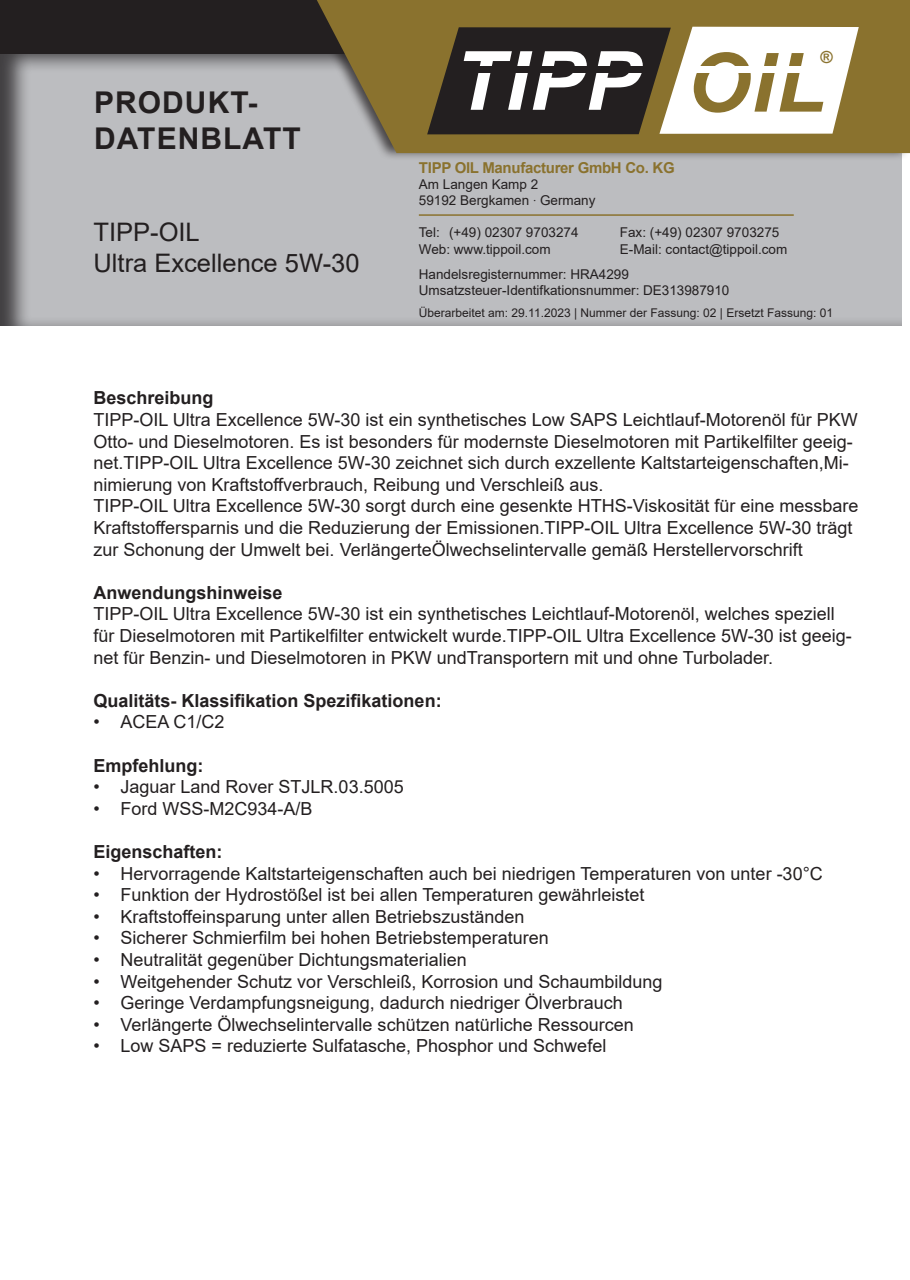
<style>
.page{position:relative;width:910px;height:1280px;background:#fff}
.page>*{position:absolute;margin:0;border:0;box-sizing:border-box;transform-origin:0 0}
.t1{font:italic 700 81.75px "Arial";letter-spacing:.015em;color:#fff}
.t2{font:700 30px/36px "Arial";letter-spacing:.035em;color:#231f20}
.t3{font:25.5px "Arial";color:#231f20}
.t4{font:18px/21.6px "Arial";color:#231f20}
.t5{font:700 18px "Arial";color:#231f20}
.t6{font:700 16.65px "Arial";color:#8a722e}
.t7{font:700 15px "Arial";letter-spacing:-.02em;color:#8a722e}
.t8{font:13.5px/16.4px "Arial";color:#231f20}
.t9{font:12px "Arial";color:#231f20}
.s1{color:#8a722e}
.s2{font-family:"Helvetica Neue LT Std";font-weight:100;font-stretch:condensed}
</style>
<div class="page">
<div style="left:0;top:51px;width:910px;height:277px;background:#231f20;opacity:.75"></div>
<div style="left:0;top:0;width:910px;height:53px;background:#231f20"></div>
<div style="left:300px;top:0;width:610px;height:161px;background:#231f20;opacity:.75"></div>
<svg style="left:317px;top:0;width:593px;height:153px;background:#8b773c"></svg>
<svg style="left:427px;top:27px;width:432px;height:107px"></svg>
<div style="left:454px;top:51px;width:183px;height:77px;background:#231f20"></div>
<div style="left:477px;top:66px;width:171px;height:7px;background:#231f20"></div>
<div style="left:694px;top:66px;width:109px;height:6px;background:#fff"></div>
<hr style="left:419px;top:214px;width:375px;height:2px;background:#8a722e">
<h2 class="t2" style="left:94px;top:85px;width:208px">PRODUKT-<br>DATENBLATT</h2>
<p class="t3" style="left:94px;top:215px;width:108px">TIPP-OIL</p>
<p class="t3" style="left:94px;top:245px;width:267px">Ultra Excellence 5W-30</p>
<h1 class="t1" style="left:454px;top:27px;width:373px">TIPP <span class="s1">OIL</span></h1>
<p class="t6" style="left:820px;top:47px;width:14px">®</p>
<p class="t7" style="left:419px;top:157px;width:257px">TIPP OIL Manufacturer GmbH Co. KG</p>
<p class="t8" style="left:419px;top:176px;width:178px">Am Langen Kamp 2<br>59192 Bergkamen <span class="s2">·</span> Germany</p>
<p class="t8" style="left:419px;top:224px;width:161px">Tel: (+49) 02307 9703274</p>
<p class="t8" style="left:620px;top:224px;width:161px">Fax: (+49) 02307 9703275</p>
<p class="t8" style="left:419px;top:240px;width:133px">Web: www.tippoil.com</p>
<p class="t8" style="left:419px;top:236px;width:370px;line-height:25.2px;text-indent:201px">E-Mail: contact@tippoil.com<br>Handelsregisternummer: HRA4299</p>
<p class="t8" style="left:419px;top:282px;width:312px">Umsatzsteuer-Identifkationsnummer: DE313987910</p>
<p class="t9" style="left:419px;top:305px;width:416px">Überarbeitet am: 29.11.2023 | Nummer der Fassung: 02 | Ersetzt Fassung: 01</p>
<p class="t5" style="left:94px;top:385px;width:122px">Beschreibung</p>
<p class="t4" style="left:94px;top:409px;width:766px">TIPP-OIL Ultra Excellence 5W-30 ist ein synthetisches Low SAPS Leichtlauf-Motorenöl für PKW Otto- und Dieselmotoren. Es ist besonders für modernste Dieselmotoren mit Partikelfilter geeig&shy;net.TIPP-OIL Ultra Excellence 5W-30 zeichnet sich durch exzellente Kaltstarteigenschaften,Mi&shy;nimierung von Kraftstoffverbrauch, Reibung und Verschleiß aus.</p>
<p class="t4" style="left:94px;top:495px;width:766px">TIPP-OIL Ultra Excellence 5W-30 sorgt durch eine gesenkte HTHS-Viskosität für eine messbare<br>Kraftstoffersparnis und die Reduzierung der Emissionen.TIPP-OIL Ultra Excellence 5W-30 trägt zur Schonung der Umwelt bei. VerlängerteÖlwechselintervalle gemäß Herstellervorschrift</p>
<p class="t5" style="left:94px;top:580px;width:191px">Anwendungshinweise</p>
<p class="t4" style="left:94px;top:603px;width:760px">TIPP-OIL Ultra Excellence 5W-30 ist ein synthetisches Leichtlauf-Motorenöl, welches speziell für Dieselmotoren mit Partikelfilter entwickelt wurde.TIPP-OIL Ultra Excellence 5W-30 ist geeig&shy;net für Benzin- und Dieselmotoren in PKW undTransportern mit und ohne Turbolader.</p>
<p class="t5" style="left:94px;top:688px;width:350px">Qualitäts- Klassifikation Spezifikationen:</p>
<p class="t4" style="left:94px;top:711px;width:133px">• ACEA C1/C2</p>
<p class="t5" style="left:94px;top:752px;width:111px">Empfehlung:</p>
<p class="t4" style="left:94px;top:776px;width:312px">• Jaguar Land Rover STJLR.03.5005</p>
<p class="t4" style="left:94px;top:797px;width:221px">• Ford WSS-M2C934-A/B</p>
<p class="t5" style="left:94px;top:839px;width:131px">Eigenschaften:</p>
<p class="t4" style="left:94px;top:862px;width:731px">• Hervorragende Kaltstarteigenschaften auch bei niedrigen Temperaturen von unter -30°C</p>
<p class="t4" style="left:94px;top:884px;width:552px">• Funktion der Hydrostößel ist bei allen Temperaturen gewährleistet</p>
<p class="t4" style="left:94px;top:905px;width:432px">• Kraftstoffeinsparung unter allen Betriebszuständen</p>
<p class="t4" style="left:94px;top:927px;width:457px">• Sicherer Schmierfilm bei hohen Betriebstemperaturen</p>
<p class="t4" style="left:94px;top:949px;width:375px">• Neutralität gegenüber Dichtungsmaterialien</p>
<p class="t4" style="left:94px;top:970px;width:570px">• Weitgehender Schutz vor Verschleiß, Korrosion und Schaumbildung</p>
<p class="t4" style="left:94px;top:992px;width:531px">• Geringe Verdampfungsneigung, dadurch niedriger Ölverbrauch</p>
<p class="t4" style="left:94px;top:1013px;width:542px">• Verlängerte Ölwechselintervalle schützen natürliche Ressourcen</p>
<p class="t4" style="left:94px;top:1035px;width:514px">• Low SAPS = reduzierte Sulfatasche, Phosphor und Schwefel</p>
</div>
